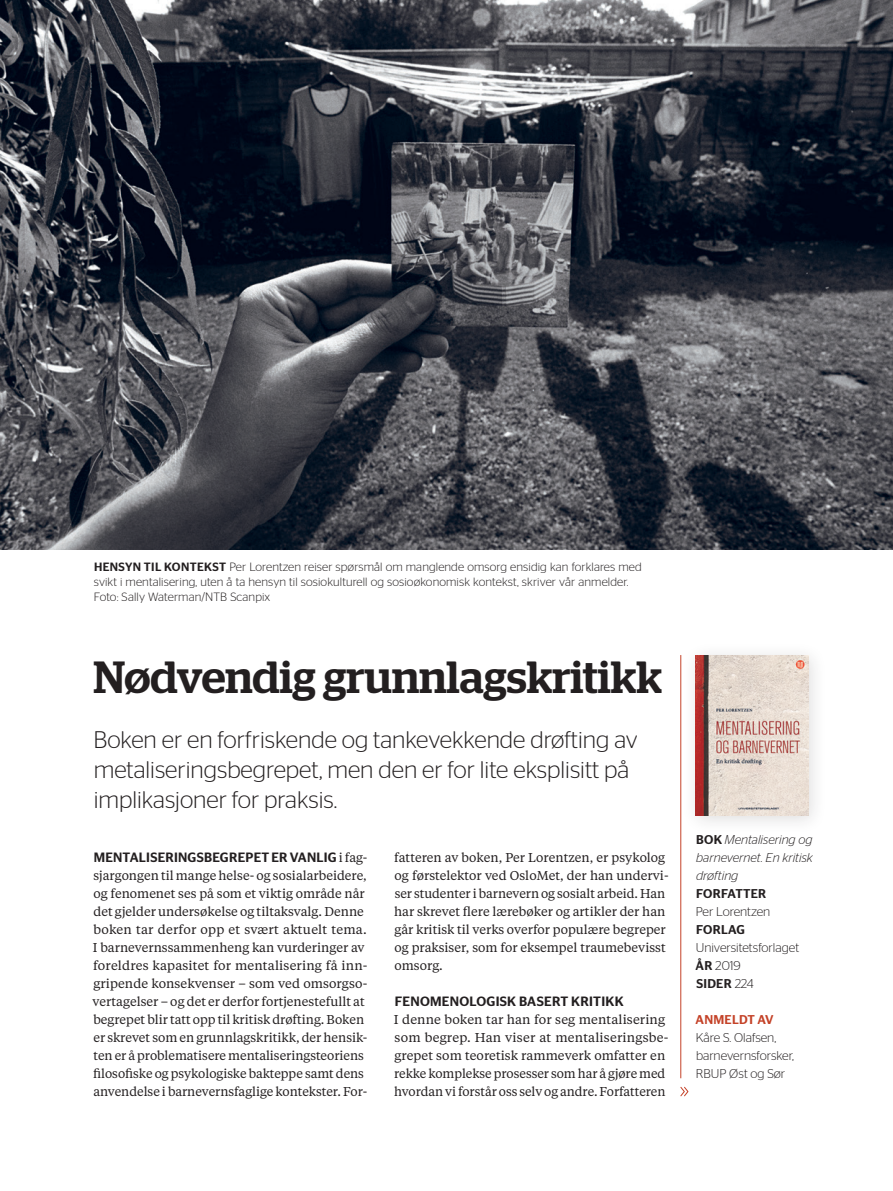
<style>
.page{position:relative;width:893px;height:1191px;background:#fff}
.page>*{position:absolute;margin:0;border:0;box-sizing:border-box;transform-origin:0 0}
.t1{font:500 45px "Stag";color:#231f20}
.t2{font:300 24px/30px "Stag Sans";color:#231f20}
.t3{font:500 13.5px "Stag Sans";letter-spacing:.015em;color:#231f20}
.t4{font:12.75px/18px "Tiempos Text";color:#231f20}
.t5{font:300 12.75px/18px "Stag Sans";color:#231f20}
.t6{font:italic 300 12.75px/18px "Stag Sans";color:#231f20;text-align:justify}
.t7{font:500 12.75px "Stag Sans";letter-spacing:.02em;color:#231f20}
.t8{font:500 12.75px "Stag Sans";letter-spacing:.02em;color:#c44228}
.t9{font:300 12px/15px "Stag Sans";letter-spacing:.01em;color:#231f20}
.s1{font-weight:500}
.s2{font-family:"Tiempos Text";font-weight:400;font-size:12.75px}
.s3{font-weight:500;font-style:normal}
</style>
<div class="page">
<div style="left:681px;top:640px;width:147px;height:194px;background:#231f20;opacity:.15"></div>
<img style="left:695px;top:655px;width:113px;height:160px">
<hr style="left:680px;top:655px;width:1px;height:423px;background:#c44228">
<svg style="left:680px;top:1086px;width:8px;height:10px"></svg>
<img style="left:0;top:0;width:893px;height:549px">
<p class="t9" style="left:94px;top:559px;width:549px"><span class="s1">HENSYN TIL KONTEKST</span> Per Lorentzen reiser spørsmål om manglende omsorg ensidig kan forklares med svikt i mentalisering, uten å ta hensyn til sosiokulturell og sosioøkonomisk kontekst, skriver vår anmelder.<br>Foto: Sally Waterman/NTB Scanpix</p>
<h1 class="t1" style="left:94px;top:650px;width:570px">Nødvendig grunnlagskritikk</h1>
<h2 class="t2" style="left:93px;top:724px;width:546px">Boken er en forfriskende og tankevekkende drøfting av metaliseringsbegrepet, men den er for lite eksplisitt på implikasjoner for praksis.</h2>
<p class="t3" style="left:94px;top:849px;width:275px">MENTALISERINGSBEGREPET ER VANLIG <span class="s2">i fag-</span></p>
<p class="t4" style="left:93px;top:866px;width:276px">sjargongen til mange helse- og sosialarbeidere, og fenomenet ses på som et viktig område når det gjelder undersøkelse og tiltaksvalg. Denne boken tar derfor opp et svært aktuelt tema.<br>I barnevernssammenheng kan vurderinger av foreldres kapasitet for mentalisering få inn&shy;gripende konsekvenser – som ved omsorgso&shy;vertagelser – og det er derfor fortjenestefullt at begrepet blir tatt opp til kritisk drøfting. Boken er skrevet som en grunnlagskritikk, der hensik&shy;ten er å problematisere mentaliseringsteoriens filosofiske og psykologiske bakteppe samt dens anvendelse i barnevernsfaglige kontekster. For-</p>
<p class="t4" style="left:394px;top:848px;width:276px">fatteren av boken, Per Lorentzen, er psykolog og førstelektor ved OsloMet, der han undervi&shy;ser studenter i barnevern og sosialt arbeid. Han har skrevet flere lærebøker og artikler der han går kritisk til verks overfor populære begreper og praksiser, som for eksempel traumebevisst omsorg.</p>
<p class="t3" style="left:395px;top:993px;width:230px">FENOMENOLOGISK BASERT KRITIKK</p>
<p class="t4" style="left:394px;top:1010px;width:276px">I denne boken tar han for seg mentalisering som begrep. Han viser at mentaliseringsbe&shy;grepet som teoretisk rammeverk omfatter en rekke komplekse prosesser som har å gjøre med hvordan vi forstår oss selv og andre. Forfatteren</p>
<p class="t6" style="left:696px;top:830px;width:118px"><span class="s3">BOK</span> Mentalisering og barnevernet. En kritisk drøfting</p>
<p class="t7" style="left:696px;top:886px;width:72px">FORFATTER</p>
<p class="t5" style="left:696px;top:902px;width:76px">Per Lorentzen</p>
<p class="t7" style="left:696px;top:922px;width:50px">FORLAG</p>
<p class="t5" style="left:696px;top:938px;width:105px">Universitetsforlaget<br><span class="s1">ÅR</span> 2019<br><span class="s1">SIDER</span> 224</p>
<p class="t8" style="left:696px;top:1012px;width:80px">ANMELDT AV</p>
<p class="t5" style="left:696px;top:1028px;width:100px">Kåre S. Olafsen, barnevernsforsker,<br>RBUP Øst og Sør</p>
</div>
